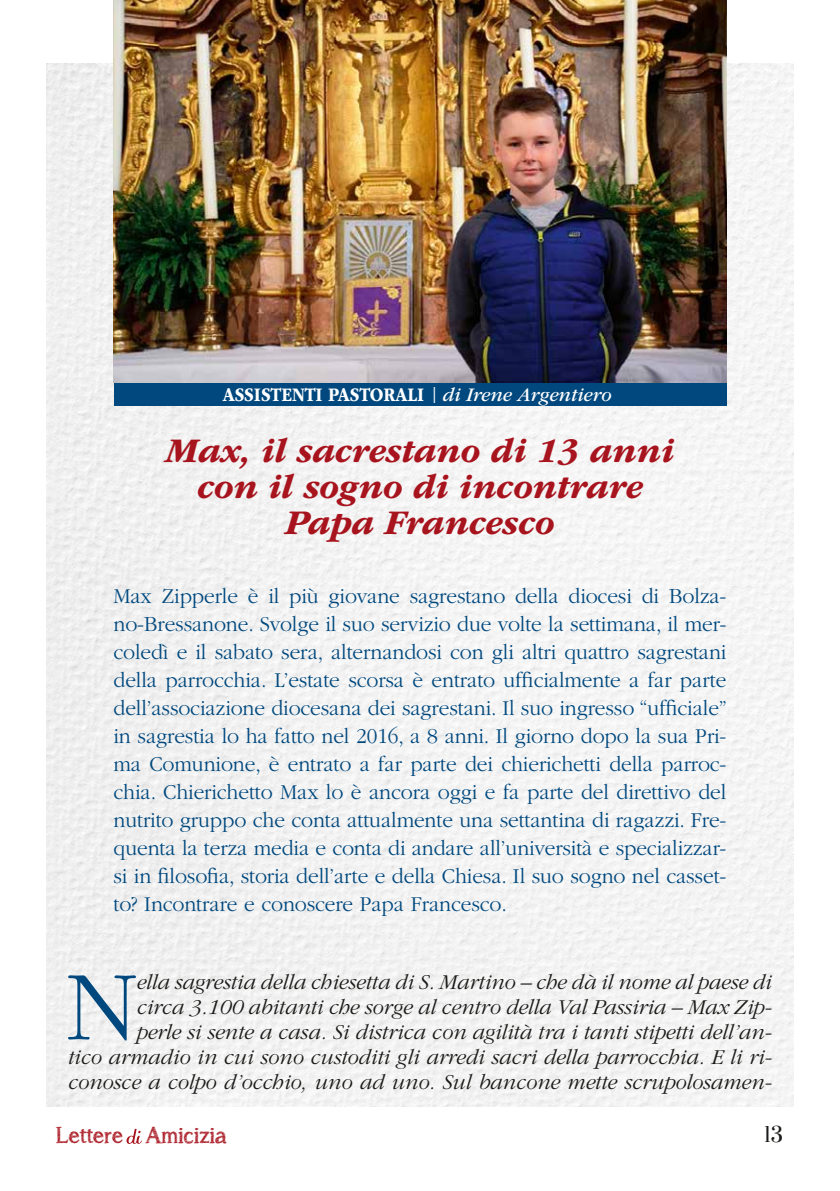
<style>
.page{position:relative;width:840px;height:1191px;background:#fff}
.page>*{position:absolute;margin:0;border:0;box-sizing:border-box;transform-origin:0 0}
.t1{font:300 102.2px "ITC Garamond Std";color:#00487e}
.t2{font:italic 700 36px/36px "ITC Garamond Std";letter-spacing:-.01em;color:#a8141e;text-align:center}
.t3{font:22.6px "asongforjennifer";color:#a8141e}
.t4{font:300 22px/28px "ITC Garamond Std";letter-spacing:-.005em;color:#00487e;text-align:justify}
.t5{font:italic 300 22px/25px "ITC Garamond Std";letter-spacing:-.005em;color:#1a1a18;text-align:right}
.t6{font:700 20px "ITC Garamond Std";letter-spacing:-.005em;color:#fff;scale:.85 1}
.t7{font:20px "Prata";color:#1a1a18}
.s1{font-weight:400;font-style:italic;font-size:16px}
.s2{font-weight:400;font-style:italic}
</style>
<div class="page">
<svg style="left:126px;top:1128px;width:16px;height:15px"></svg>
<img style="left:47px;top:63px;width:745px;height:1043px">
<img style="left:113px;top:0;width:613px;height:383px">
<div style="left:113px;top:383px;width:613px;height:22px;background:#00487e"></div>
<p class="t6" style="left:222px;top:384px;width:459px">ASSISTENTI PASTORALI <span class="s1">|</span> <span class="s2">di Irene Argentiero</span></p>
<h2 class="t2" style="left:165px;top:433px;width:510px">Max, il sacrestano di 13 anni con il sogno di incontrare<br>Papa Francesco</h2>
<p class="t4" style="left:113px;top:582px;width:614px">Max Zipperle è il più giovane sagrestano della diocesi di Bolza&shy;no-Bressanone. Svolge il suo servizio due volte la settimana, il mer&shy;coledì e il sabato sera, alternandosi con gli altri quattro sagrestani della parrocchia. L’estate scorsa è entrato ufficialmente a far parte dell’associazione diocesana dei sagrestani. Il suo ingresso “ufficiale” in sagrestia lo ha fatto nel 2016, a 8 anni. Il giorno dopo la sua Pri&shy;ma Comunione, è entrato a far parte dei chierichetti della parroc&shy;chia. Chierichetto Max lo è ancora oggi e fa parte del direttivo del nutrito gruppo che conta attualmente una settantina di ragazzi. Fre&shy;quenta la terza media e conta di andare all’università e specializzar&shy;si in filosofia, storia dell’arte e della Chiesa. Il suo sogno nel casset&shy;to? Incontrare e conoscere Papa Francesco.</p>
<p class="t5" style="left:68px;top:970px;width:705px">ella sagrestia della chiesetta di S. Martino – che dà il nome al paese di<br>circa 3.100 abitanti che sorge al centro della Val Passiria – Max Zip-<br>perle si sente a casa. Si districa con agilità tra i tanti stipetti dell’an-<br>tico armadio in cui sono custoditi gli arredi sacri della parrocchia. E li ri&shy;conosce a colpo d’occhio, uno ad uno. Sul bancone mette scrupolosamen-</p>
<h1 class="t1" style="left:65px;top:952px;width:73px">N</h1>
<p class="t3" style="left:56px;top:1121px;width:172px">Lettere Amicizia</p>
<p class="t7" style="left:763px;top:1121px;width:20px">13</p>
</div>
